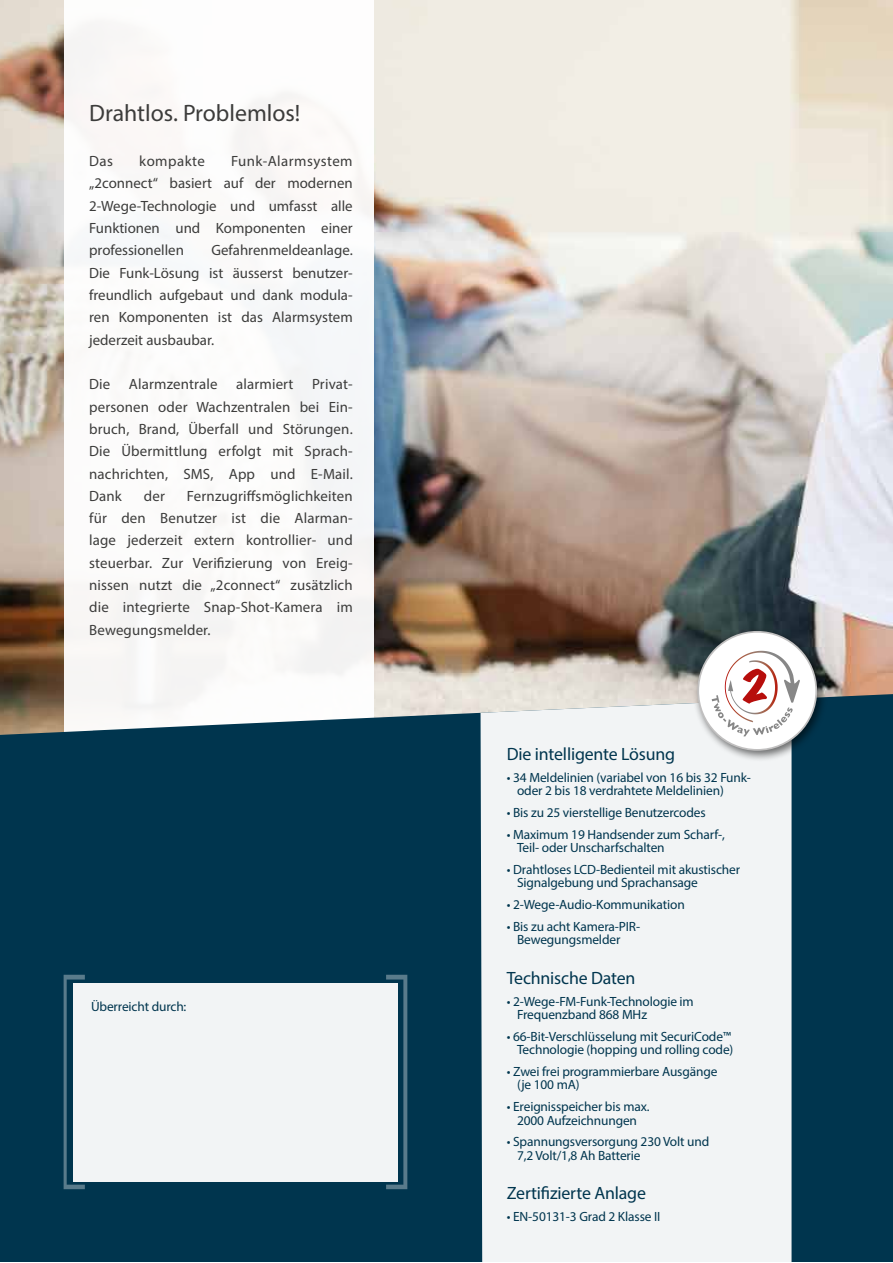
<style>
.page{position:relative;width:893px;height:1263px;background:#fff}
.page>*{position:absolute;margin:0;border:0;box-sizing:border-box;transform-origin:0 0}
.t1{font:23.85px "Myriad Pro";color:#3c3c3b}
.t2{font:17.85px "Myriad Pro";letter-spacing:-.01em;color:#00354e}
.t3{font:14.85px/22.4px "Myriad Pro";letter-spacing:.005em;color:#3c3c3b;text-align:justify}
.t4{font:14.85px "Myriad Pro";letter-spacing:.03em;color:#3c3c3b}
.t5{font:13.35px/13.4px "Myriad Pro";letter-spacing:-.01em;color:#00354e}
</style>
<div class="page">
<img style="left:0;top:0;width:893px;height:654px">
<div style="left:64px;top:0;width:309px;height:1262px;background:#fff"></div>
<svg style="left:0;top:654px;width:893px;height:608px;background:#224d61"></svg>
<div style="left:481px;top:699px;width:310px;height:563px;background:#f2f4f5"></div>
<div style="left:73px;top:983px;width:325px;height:198px;background:#f2f4f5"></div>
<svg style="left:64px;top:975px;width:21px;height:214px"></svg>
<svg style="left:386px;top:975px;width:21px;height:214px"></svg>
<div style="left:692px;top:626px;width:136px;height:136px;background:#000;opacity:.57"></div>
<div style="left:698px;top:632px;width:118px;height:118px;background:#fff;border-radius:50%"></div>
<div style="left:697px;top:631px;width:120px;height:120px;border:2px solid #c1c0c0;border-radius:50%"></div>
<svg style="left:712px;top:651px;width:88px;height:85px"></svg>
<h1 class="t1" style="left:89px;top:99px;width:213px">Drahtlos. Problemlos!</h1>
<p class="t3" style="left:89px;top:150px;width:25px">Das</p>
<p class="t4" style="left:139px;top:152px;width:67px">kompakte</p>
<p class="t3" style="left:89px;top:150px;width:265px;text-indent:142px">Funk-Alarmsystem „2connect“ basiert auf der modernen 2-Wege-Technologie und umfasst alle Funktionen und Komponenten einer professionellen</p>
<p class="t3" style="left:89px;top:239px;width:265px;text-indent:122px">Gefahrenmeldeanlage.<br>Die Funk-Lösung ist äusserst benutzer&shy;freundlich aufgebaut und dank modula&shy;ren Komponenten ist das Alarmsystem jederzeit ausbaubar.</p>
<p class="t3" style="left:89px;top:373px;width:265px">Die Alarmzentrale alarmiert Privat&shy;personen oder Wachzentralen bei Ein&shy;bruch, Brand, Überfall und Störungen.<br>Die Übermittlung erfolgt mit Sprach&shy;nachrichten, SMS, App und E-Mail.<br>Dank</p>
<p class="t3" style="left:89px;top:484px;width:265px;text-indent:98px">Fernzugriffsmöglichkeiten für den Benutzer ist die Alarman&shy;lage jederzeit extern kontrollier- und steuerbar. Zur Verifizierung von Ereig&shy;nissen nutzt die „2connect“ zusätzlich die integrierte Snap-Shot-Kamera im Bewegungsmelder.</p>
<p class="t3" style="left:144px;top:484px;width:23px">der</p>
<p class="t5" style="left:91px;top:1000px;width:97px">Überreicht durch:</p>
<p class="t2" style="left:507px;top:743px;width:170px">Die intelligente Lösung</p>
<p class="t5" style="left:517px;top:770px;width:235px;text-indent:-10px">• 34 Meldelinien (variabel von 16 bis 32 Funk&shy;oder 2 bis 18 verdrahtete Meldelinien)</p>
<p class="t5" style="left:507px;top:805px;width:200px">• Bis zu 25 vierstellige Benutzercodes</p>
<p class="t5" style="left:517px;top:827px;width:209px;text-indent:-10px">• Maximum 19 Handsender zum Scharf-,<br>Teil- oder Unscharfschalten</p>
<p class="t5" style="left:517px;top:862px;width:225px;text-indent:-10px">• Drahtloses LCD-Bedienteil mit akustischer<br>Signalgebung und Sprachansage</p>
<p class="t5" style="left:507px;top:898px;width:179px">• 2-Wege-Audio-Kommunikation</p>
<p class="t5" style="left:517px;top:919px;width:125px;text-indent:-10px">• Bis zu acht Kamera-PIR-<br>Bewegungsmelder</p>
<p class="t2" style="left:507px;top:967px;width:130px">Technische Daten</p>
<p class="t5" style="left:517px;top:994px;width:178px;text-indent:-10px">• 2-Wege-FM-Funk-Technologie im<br>Frequenzband 868 MHz</p>
<p class="t5" style="left:507px;top:1029px;width:228px;text-align:right">• 66-Bit-Verschlüsselung mit SecuriCode™<br>Technologie (hopping und rolling code)</p>
<p class="t5" style="left:517px;top:1064px;width:202px;text-indent:-10px">• Zwei frei programmierbare Ausgänge (je 100 mA)</p>
<p class="t5" style="left:507px;top:1100px;width:144px;text-align:center">• Ereignisspeicher bis max.<br>2000 Aufzeichnungen</p>
<p class="t5" style="left:517px;top:1135px;width:194px;text-indent:-10px">• Spannungsversorgung 230 Volt und<br>7,2 Volt/1,8 Ah Batterie</p>
<p class="t2" style="left:507px;top:1182px;width:141px">Zertifizierte Anlage</p>
<p class="t5" style="left:507px;top:1210px;width:155px">• EN-50131-3 Grad 2 Klasse II</p>
</div>
